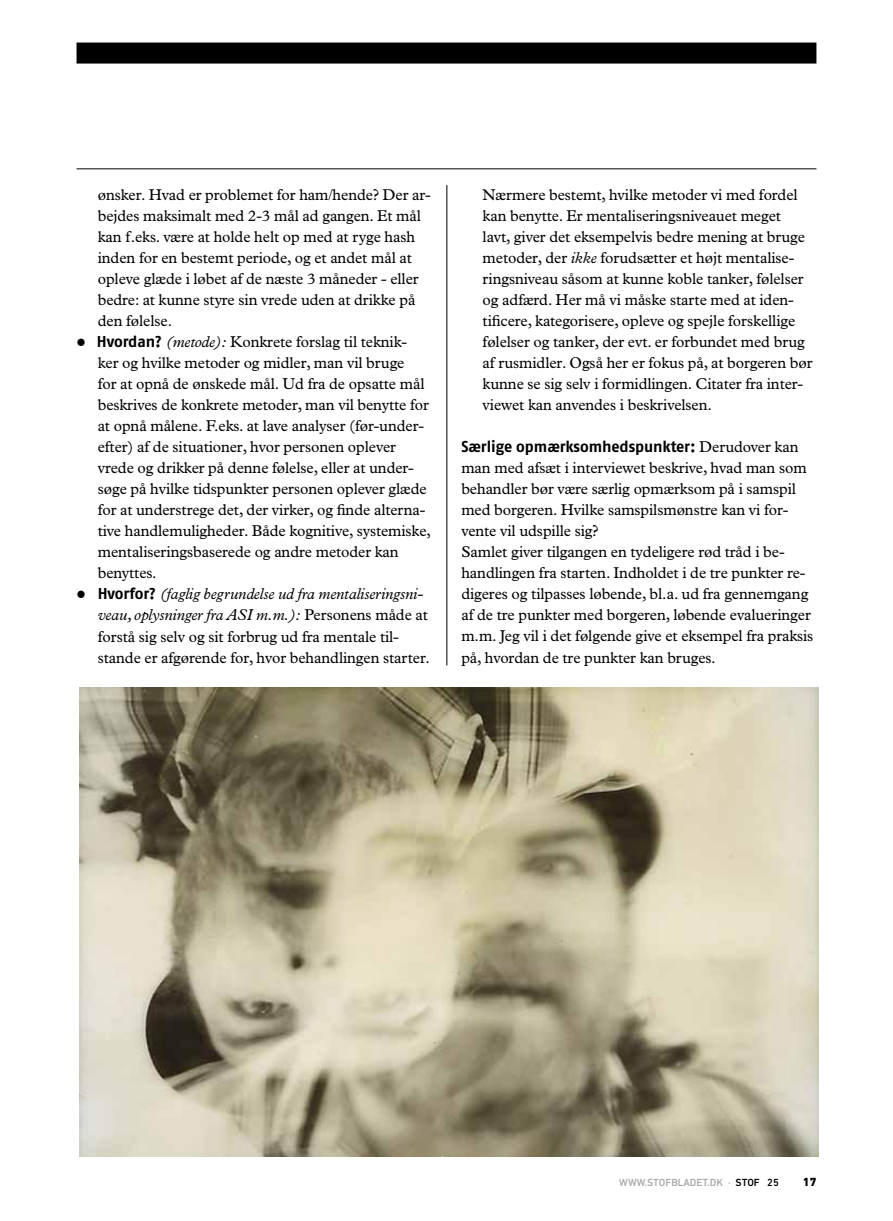
<style>
.page{position:relative;width:893px;height:1221px;background:#fff}
.page>*{position:absolute;margin:0;border:0;box-sizing:border-box;transform-origin:0 0}
.t1{font:15.75px/21px "Plantin";letter-spacing:-.005em;color:#000}
.t2{font:700 15.75px "Fago No";letter-spacing:-.005em;color:#000}
.t3{font:800 12px "DIN Next LT Pro";color:#000}
.t4{font:500 10.5px "DIN Next LT Pro";color:#a7a9ac}
.t5{font:500 10.5px "DIN Next LT Pro";color:#000}
.s1{font-family:"Fago No";font-weight:700}
.s2{font-style:italic}
.s3{font-family:"Plantin";font-weight:400}
.s4{color:#000}
</style>
<div class="page">
<div style="left:77px;top:43px;width:739px;height:21px;background:#000"></div>
<hr style="left:77px;top:168px;width:739px;height:1px;background:#000">
<hr style="left:446px;top:185px;width:1px;height:480px;background:#000">
<img style="left:79px;top:687px;width:739px;height:469px">
<p class="t1" style="left:98px;top:184px;width:335px">ønsker. Hvad er problemet for ham/hende? Der ar&shy;bejdes maksimalt med 2-3 mål ad gangen. Et mål kan f.eks. være at holde helt op med at ryge hash inden for en bestemt periode, og et andet mål at opleve glæde i løbet af de næste 3 måneder - eller bedre: at kunne styre sin vrede uden at drikke på den følelse.</p>
<p class="t1" style="left:98px;top:331px;width:335px;text-indent:-21px">● <span class="s1">Hvordan?</span> <span class="s2">(metode):</span> Konkrete forslag til teknik&shy;ker og hvilke metoder og midler, man vil bruge<br>for at opnå de ønskede mål. Ud fra de opsatte mål beskrives de konkrete metoder, man vil benytte for at opnå målene. F.eks. at lave analyser (før-under&shy;efter) af de situationer, hvor personen oplever vrede og drikker på denne følelse, eller at under&shy;søge på hvilke tidspunkter personen oplever glæde for at understrege det, der virker, og finde alterna&shy;tive handlemuligheder. Både kognitive, systemiske, mentaliseringsbaserede og andre metoder kan benyttes.</p>
<p class="t1" style="left:98px;top:583px;width:334px;text-indent:-21px">● <span class="s1">Hvorfor?</span> <span class="s2">(faglig begrundelse ud fra mentaliseringsni&shy;veau, oplysninger fra ASI m.m.):</span> Personens måde at forstå sig selv og sit forbrug ud fra mentale til&shy;stande er afgørende for, hvor behandlingen starter.</p>
<p class="t1" style="left:483px;top:184px;width:331px">Nærmere bestemt, hvilke metoder vi med fordel kan benytte. Er mentaliseringsniveauet meget lavt, giver det eksempelvis bedre mening at bruge metoder, der <span class="s2">ikke</span> forudsætter et højt mentalise&shy;ringsniveau såsom at kunne koble tanker, følelser og adfærd. Her må vi måske starte med at iden&shy;tificere, kategorisere, opleve og spejle forskellige følelser og tanker, der evt. er forbundet med brug af rusmidler. Også her er fokus på, at borgeren bør kunne se sig selv i formidlingen. Citater fra inter&shy;viewet kan anvendes i beskrivelsen.</p>
<p class="t2" style="left:461px;top:437px;width:339px">Særlige opmærksomhedspunkter: <span class="s3">Derudover kan</span></p>
<p class="t1" style="left:461px;top:457px;width:354px">man med afsæt i interviewet beskrive, hvad man som behandler bør være særlig opmærksom på i samspil med borgeren. Hvilke samspilsmønstre kan vi for&shy;vente vil udspille sig?<br>Samlet giver tilgangen en tydeligere rød tråd i be&shy;handlingen fra starten. Indholdet i de tre punkter re&shy;digeres og tilpasses løbende, bl.a. ud fra gennemgang af de tre punkter med borgeren, løbende evalueringer m.m. Jeg vil i det følgende give et eksempel fra praksis på, hvordan de tre punkter kan bruges.</p>
<p class="t4" style="left:619px;top:1175px;width:135px">WWW.STOFB LADET.DK · <span class="s4">STOF</span></p>
<p class="t5" style="left:767px;top:1175px;width:13px">25</p>
<p class="t3" style="left:803px;top:1174px;width:15px">17</p>
</div>
